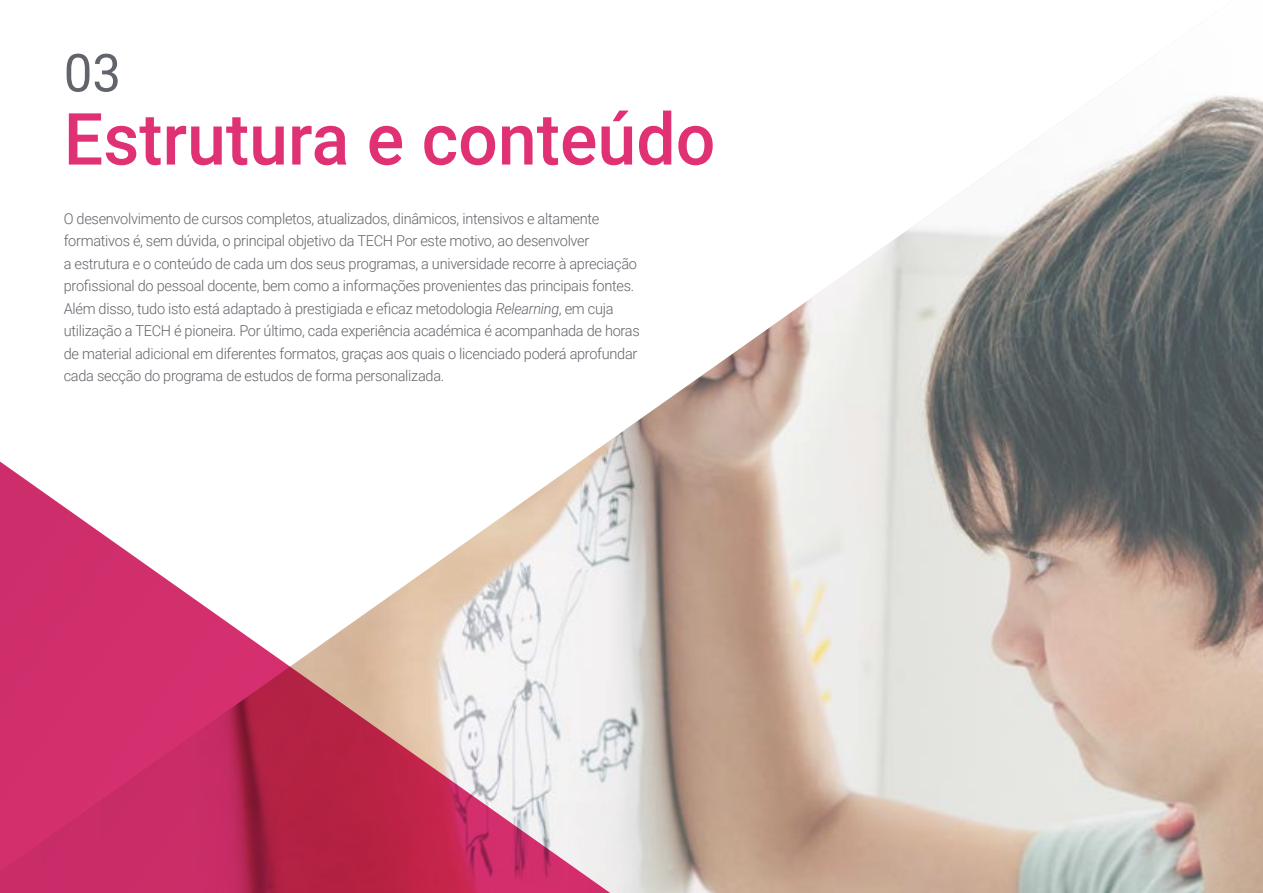
<style>
.page{position:relative;width:1263px;height:893px;background:#fff}
.page>*{position:absolute;margin:0;border:0;box-sizing:border-box;transform-origin:0 0}
.t1{font:500 72px "Roboto";color:#df3174}
.t2{font:52.5px "Roboto";color:#61646a}
.t3{font:300 15px/22.5px "Roboto";letter-spacing:-.02em;color:#61646a}
.s1{font-style:italic}
</style>
<div class="page">
<img style="left:602px;top:95px;width:661px;height:798px">
<svg style="left:0;top:446px;width:640px;height:447px"></svg>
<h2 class="t2" style="left:64px;top:36px;width:59px">03</h2>
<h1 class="t1" style="left:64px;top:89px;width:653px">Estrutura e conteúdo</h1>
<p class="t3" style="left:64px;top:207px;width:577px">O desenvolvimento de cursos completos, atualizados, dinâmicos, intensivos e altamente formativos é, sem dúvida, o principal objetivo da TECH Por este motivo, ao desenvolver<br>a estrutura e o conteúdo de cada um dos seus programas, a universidade recorre à apreciação profissional do pessoal docente, bem como a informações provenientes das principais fontes.<br>Além disso, tudo isto está adaptado à prestigiada e eficaz metodologia <span class="s1">Relearning</span>, em cuja utilização a TECH é pioneira. Por último, cada experiência académica é acompanhada de horas de material adicional em diferentes formatos, graças aos quais o licenciado poderá aprofundar cada secção do programa de estudos de forma personalizada.</p>
</div>
